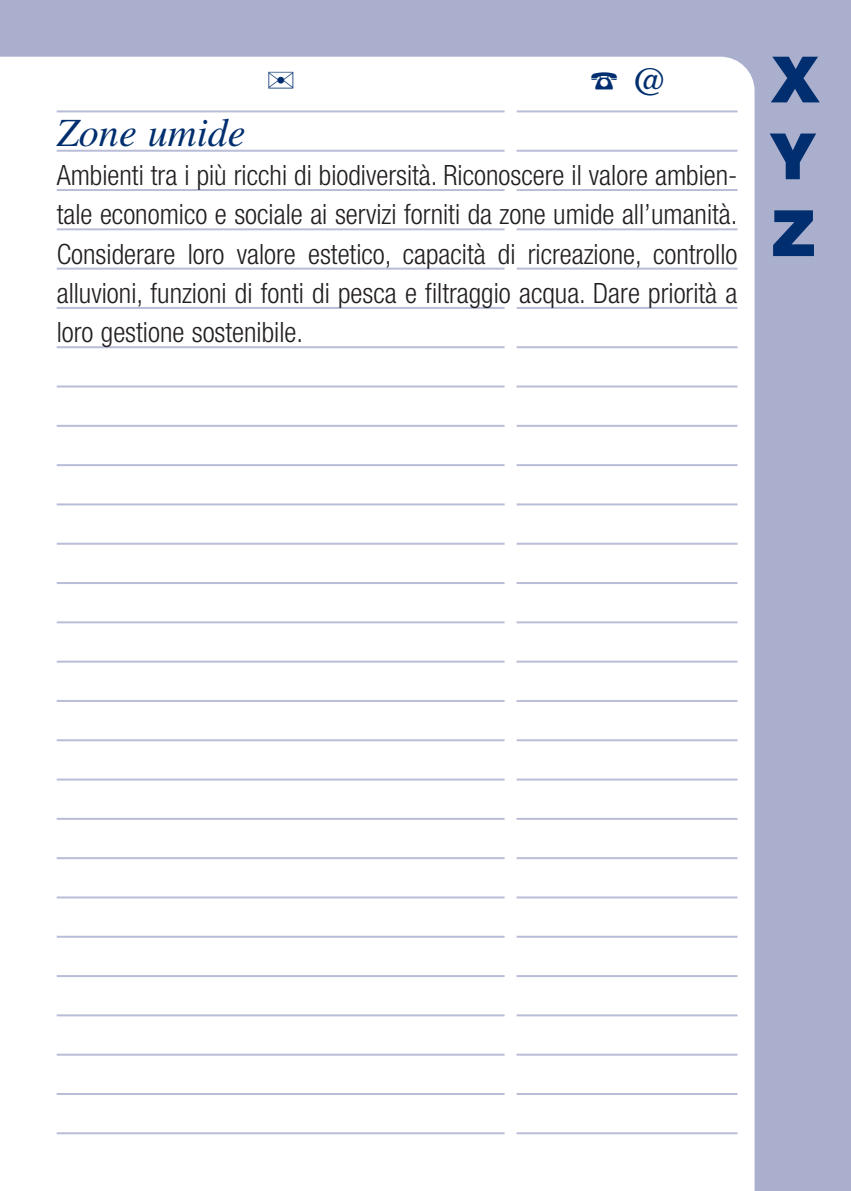
<style>
.page{position:relative;width:851px;height:1191px;background:#fff}
.page>*{position:absolute;margin:0;border:0;box-sizing:border-box;transform-origin:0 0}
.t1{font:900 64px/76.8px "Helvetica Neue";color:#002e6e;text-align:justify}
.t2{font:italic 40px "Times";color:#002e6e}
.t3{font:40px "Times";color:#002e6e}
.t4{font:300 condensed 28px/39.2px "Helvetica Neue";color:#231f20;text-align:justify}
</style>
<div class="page">
<div style="left:0;top:0;width:850px;height:1190px;background:#aaafce"></div>
<div style="left:0;top:57px;width:754px;height:1133px;background:#fff"></div>
<hr style="left:57px;top:110px;width:680px;height:2px;background:#b9bdd7">
<hr style="left:57px;top:150px;width:680px;height:2px;background:#b9bdd7">
<hr style="left:57px;top:189px;width:680px;height:2px;background:#b9bdd7">
<hr style="left:57px;top:228px;width:680px;height:2px;background:#b9bdd7">
<hr style="left:57px;top:268px;width:680px;height:2px;background:#b9bdd7">
<hr style="left:57px;top:307px;width:680px;height:2px;background:#b9bdd7">
<hr style="left:57px;top:346px;width:680px;height:2px;background:#b9bdd7">
<hr style="left:57px;top:385px;width:680px;height:2px;background:#b9bdd7">
<hr style="left:57px;top:425px;width:680px;height:2px;background:#b9bdd7">
<hr style="left:57px;top:464px;width:680px;height:2px;background:#b9bdd7">
<hr style="left:57px;top:503px;width:680px;height:2px;background:#b9bdd7">
<hr style="left:57px;top:543px;width:680px;height:2px;background:#b9bdd7">
<hr style="left:57px;top:582px;width:680px;height:2px;background:#b9bdd7">
<hr style="left:57px;top:621px;width:680px;height:2px;background:#b9bdd7">
<hr style="left:57px;top:660px;width:680px;height:2px;background:#b9bdd7">
<hr style="left:57px;top:700px;width:680px;height:2px;background:#b9bdd7">
<hr style="left:57px;top:739px;width:680px;height:2px;background:#b9bdd7">
<hr style="left:57px;top:778px;width:680px;height:2px;background:#b9bdd7">
<hr style="left:57px;top:818px;width:680px;height:2px;background:#b9bdd7">
<hr style="left:57px;top:857px;width:680px;height:2px;background:#b9bdd7">
<hr style="left:57px;top:896px;width:680px;height:2px;background:#b9bdd7">
<hr style="left:57px;top:935px;width:680px;height:2px;background:#b9bdd7">
<hr style="left:57px;top:975px;width:680px;height:2px;background:#b9bdd7">
<hr style="left:57px;top:1014px;width:680px;height:2px;background:#b9bdd7">
<hr style="left:57px;top:1053px;width:680px;height:2px;background:#b9bdd7">
<hr style="left:57px;top:1093px;width:680px;height:2px;background:#b9bdd7">
<hr style="left:57px;top:1132px;width:680px;height:2px;background:#b9bdd7">
<div style="left:504px;top:91px;width:12px;height:1064px;background:#fff"></div>
<svg style="left:268px;top:72px;width:25px;height:16px"></svg>
<h2 class="t3" style="left:589px;top:67px;width:79px">☎ @</h2>
<h2 class="t2" style="left:57px;top:118px;width:190px">Zone umide</h2>
<p class="t4" style="left:57px;top:158px;width:682px">Ambienti tra i più ricchi di biodiversità. Riconoscere il valore ambien&shy;tale economico e sociale ai servizi forniti da zone umide all’umanità.<br>Considerare loro valore estetico, capacità di ricreazione, controllo alluvioni, funzioni di fonti di pesca e filtraggio acqua. Dare priorità a loro gestione sostenibile.</p>
<h1 class="t1" style="left:771px;top:47px;width:49px">X Y Z</h1>
</div>
